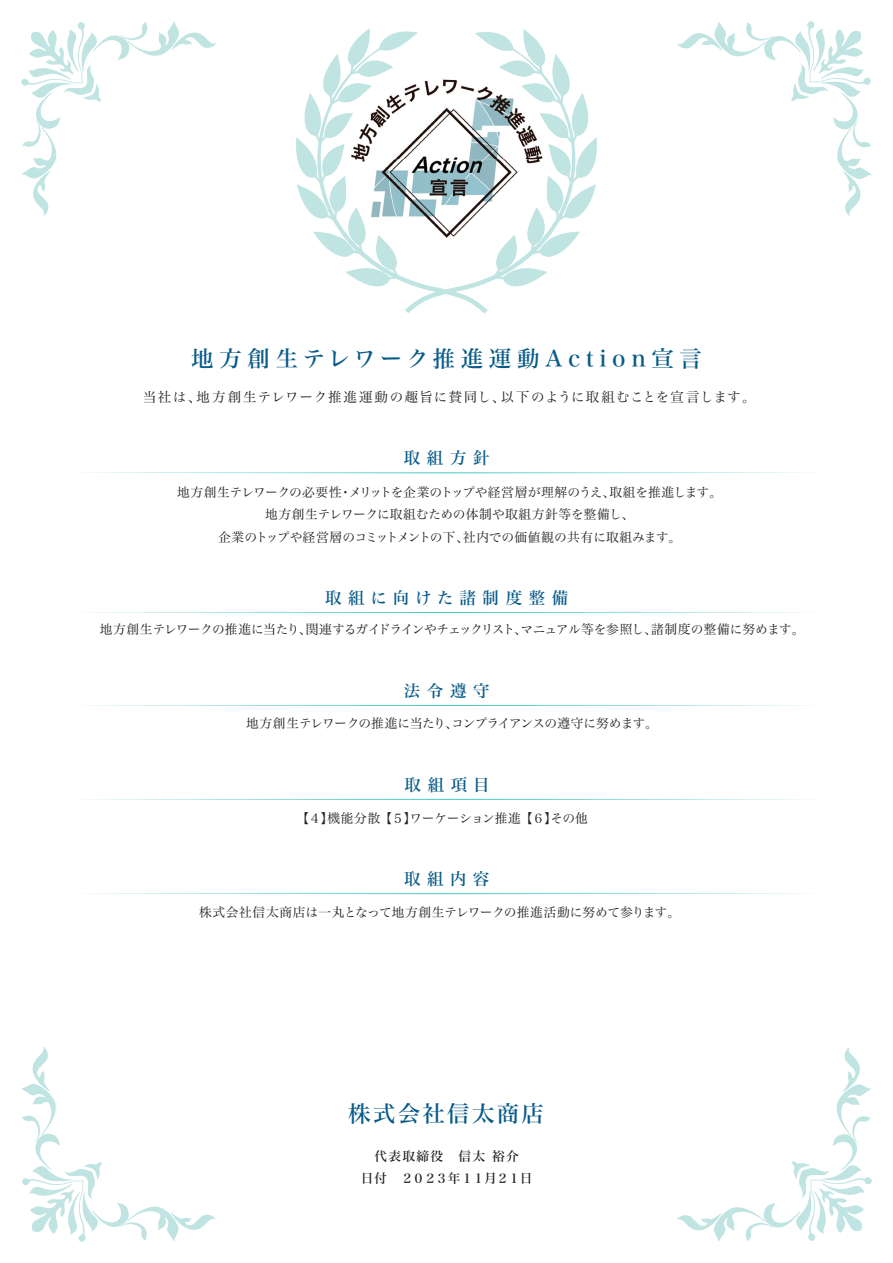
<style>
.page{position:relative;width:893px;height:1263px;background:#fff}
.page>*{position:absolute;margin:0;border:0;box-sizing:border-box;transform-origin:0 0}
.t1{font:22.5px "Hira Min Std N W5";letter-spacing:.25em;color:#075a88}
.t2{font:22.5px "Hira Min Std N W5";letter-spacing:.1em;color:#075a88}
.t3{font:16.5px "Hira Min Std N W5";letter-spacing:.4em;color:#075a88}
.t4{font:16.5px "Hira Min Std N W5";letter-spacing:.38em;color:#075a88}
.t5{font:13.5px "Hira Min Std N W3";letter-spacing:.085em;color:#231f20}
.t6{font:12.75px/22.4px "Hira Min Std N W3";letter-spacing:-.01em;color:#231f20;text-align:center}
.t7{font:12.75px "Hira Min Std N W3";letter-spacing:-.035em;color:#231f20}
.t8{font:12.75px "Hira Min Std N W3";letter-spacing:-.045em;color:#231f20}
.t9{font:12.75px/22.4px "Hira Min Std N W5";letter-spacing:-.005em;color:#231f20;text-align:center}
</style>
<div class="page">
<svg style="left:296px;top:28px;width:301px;height:286px"></svg>
<svg style="left:21px;top:21px;width:195px;height:195px"></svg>
<svg style="left:677px;top:21px;width:195px;height:195px"></svg>
<svg style="left:677px;top:1047px;width:195px;height:195px"></svg>
<svg style="left:21px;top:1047px;width:195px;height:195px"></svg>
<svg style="left:84px;top:472px;width:725px;height:1px"></svg>
<svg style="left:84px;top:612px;width:725px;height:1px"></svg>
<svg style="left:84px;top:705px;width:725px;height:1px"></svg>
<img style="left:394px;top:54px;width:105px;height:198px">
<img style="left:341px;top:54px;width:53px;height:211px">
<img style="left:499px;top:54px;width:52px;height:211px">
<img style="left:393px;top:252px;width:106px;height:13px">
<svg style="left:84px;top:893px;width:725px;height:1px"></svg>
<svg style="left:84px;top:799px;width:725px;height:1px"></svg>
<h1 class="t1" style="left:191px;top:342px;width:512px">地方創生テレワーク推進運動Action宣言</h1>
<p class="t5" style="left:143px;top:387px;width:614px">当社は、地方創生テレワーク推進運動の趣旨に賛同し、以下のように取組むことを宣言します。</p>
<p class="t3" style="left:404px;top:446px;width:87px">取組方針</p>
<p class="t6" style="left:177px;top:481px;width:547px">地方創生テレワークの必要性・メリットを企業のトップや経営層が理解のうえ、取組を推進します。地方創生テレワークに取組むための体制や取組方針等を整備し、<br>企業のトップや経営層のコミットメントの下、社内での価値観の共有に取組みます。</p>
<p class="t4" style="left:325px;top:586px;width:245px">取組に向けた諸制度整備</p>
<p class="t7" style="left:100px;top:620px;width:706px">地方創生テレワークの推進に当たり、関連するガイドラインやチェックリスト、マニュアル等を参照し、諸制度の整備に努めます。</p>
<p class="t3" style="left:404px;top:679px;width:87px">法令遵守</p>
<p class="t8" style="left:246px;top:714px;width:413px">地方創生テレワークの推進に当たり、コンプライアンスの遵守に努めます。</p>
<p class="t3" style="left:405px;top:773px;width:87px">取組項目</p>
<p class="t6" style="left:296px;top:806px;width:293px">【４】機能分散 【５】ワーケーション推進 【６】その他</p>
<p class="t3" style="left:404px;top:867px;width:87px">取組内容</p>
<p class="t6" style="left:199px;top:900px;width:483px">株式会社信太商店は一丸となって地方創生テレワークの推進活動に努めて参ります。</p>
<h1 class="t2" style="left:348px;top:1097px;width:197px">株式会社信太商店</h1>
<p class="t9" style="left:361px;top:1144px;width:173px">代表取締役　信太 裕介<br>日付　２０２３年１１月２１日</p>
</div>
